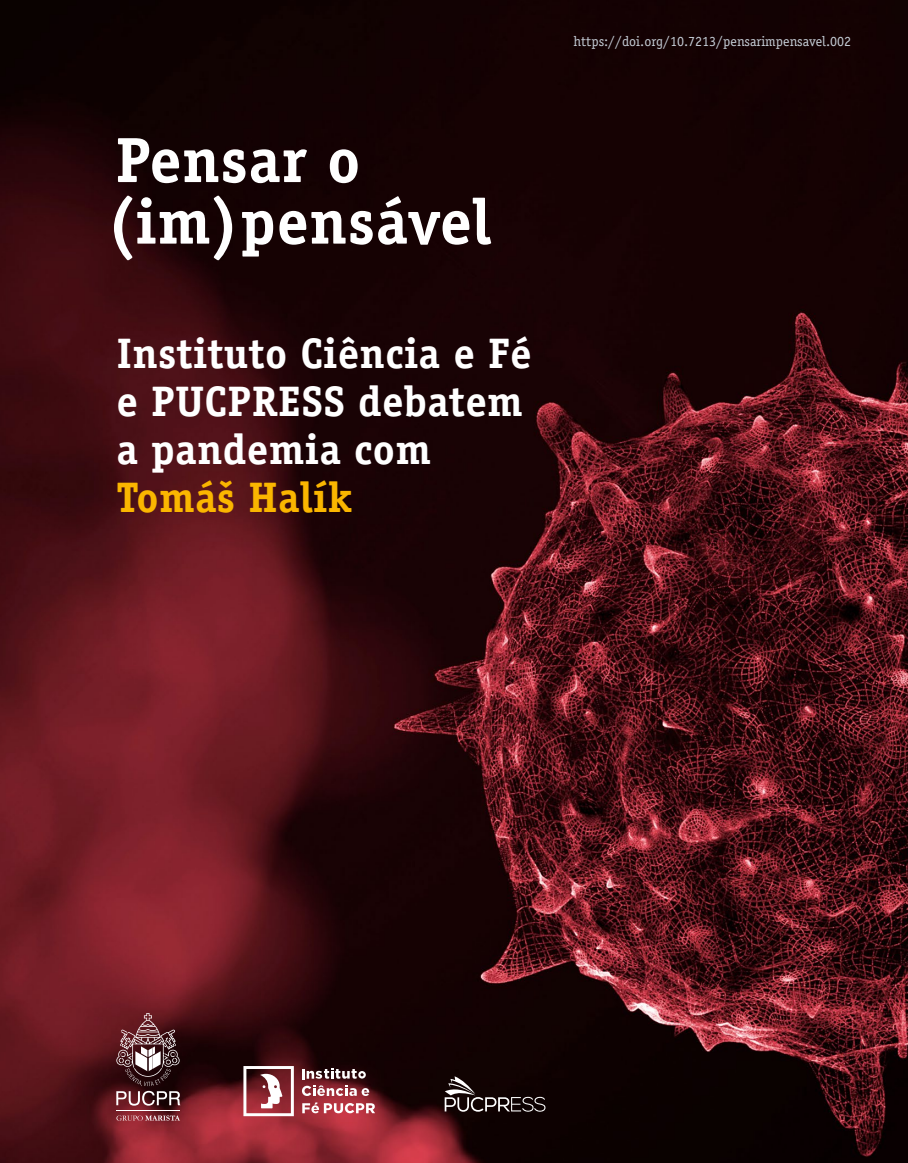
<style>
.page{position:relative;width:908px;height:1163px;background:#fff}
.page>*{position:absolute;margin:0;border:0;box-sizing:border-box;transform-origin:0 0}
.t1{font:700 64px/61.6px "Officina Serif";letter-spacing:.01em;color:#fff}
.t2{font:700 42.8px/48px "Officina Serif";letter-spacing:.01em;color:#fff}
.t3{font:700 42.8px "Officina Serif";letter-spacing:.01em;color:#fab600}
.t4{font:14px "Officina Serif";color:#c5cdd6}
</style>
<div class="page">
<img style="left:0;top:0;width:907px;height:1162px">
<svg style="left:444px;top:1076px;width:101px;height:35px;background:#372c2b"></svg>
<svg style="left:116px;top:1115px;width:64px;height:5px"></svg>
<hr style="left:116px;top:1109px;width:64px;height:1px;background:#fff">
<svg style="left:116px;top:1012px;width:64px;height:93px;background:#684246"></svg>
<svg style="left:302px;top:1085px;width:67px;height:10px"></svg>
<svg style="left:302px;top:1101px;width:73px;height:12px"></svg>
<svg style="left:302px;top:1068px;width:63px;height:10px"></svg>
<svg style="left:243px;top:1065px;width:51px;height:50px"></svg>
<h1 class="t1" style="left:106px;top:129px;width:386px">Pensar o (im)pensável</h1>
<p class="t2" style="left:116px;top:329px;width:416px">Instituto Ciência e Fé e PUCPRESS debatem a pandemia com</p>
<p class="t3" style="left:116px;top:471px;width:237px">Tomáš Halík</p>
<p class="t4" style="left:573px;top:33px;width:279px">https://doi.org/10.7213/pensarimpensavel.002</p>
</div>
